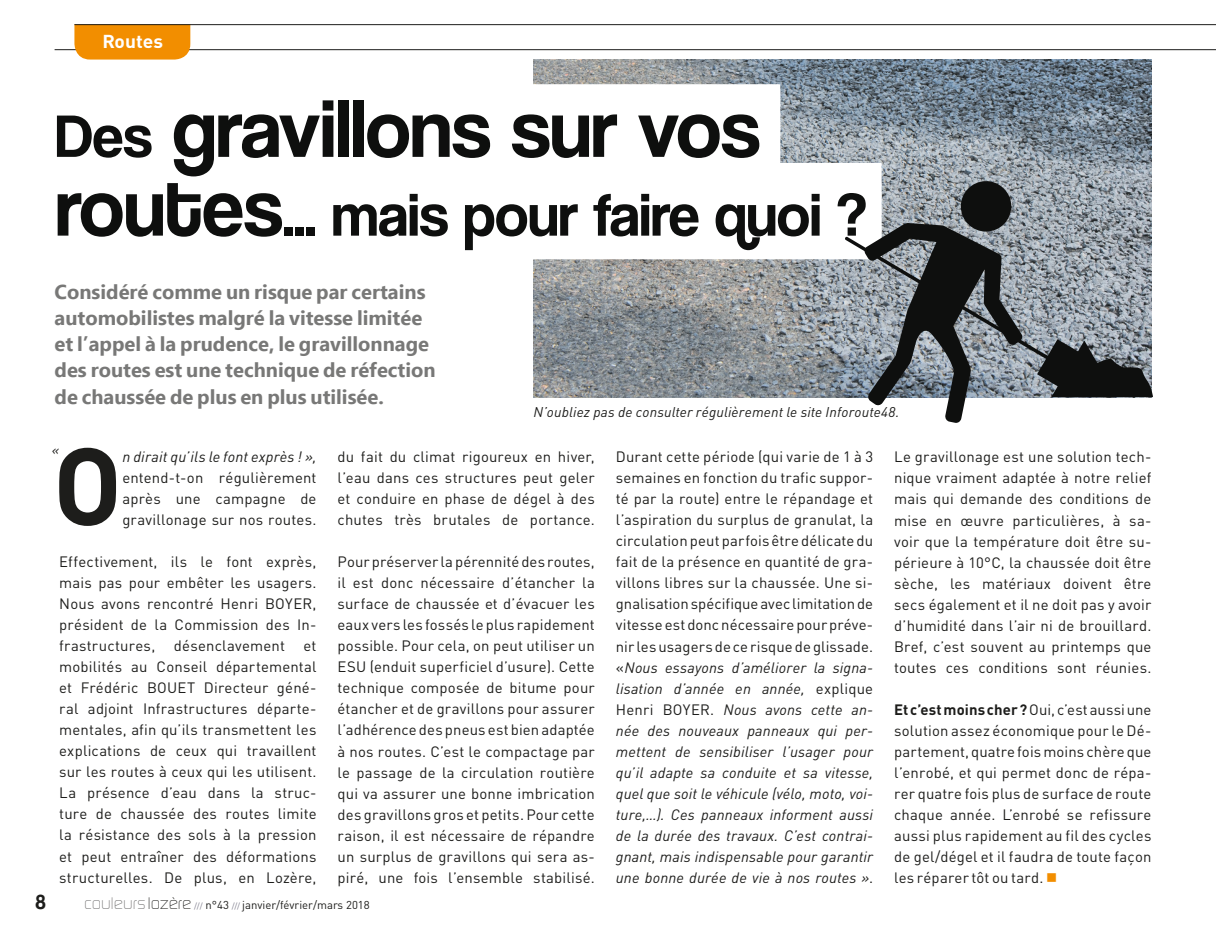
<style>
.page{position:relative;width:1216px;height:943px;background:#fff}
.page>*{position:absolute;margin:0;border:0;box-sizing:border-box;transform-origin:0 0}
.t1{font:700 107.98px "DINOT";color:#1d1d1b}
.t2{font:84px "Coolvetica Rg";color:#0e0f0e}
.t3{font:62.12px "Coolvetica Rg";color:#0e0f0e}
.t4{font:21px "Coolvetica Rg";color:#1d1d1b}
.t5{font:700 20.12px/26.2px "Ebrima";color:#787877}
.t6{font:700 18.55px "DINOT";color:#fff;scale:1.04 1}
.t7{font:14.88px/21px "DINOT";letter-spacing:.015em;color:#1d1d1b;text-align:justify}
.t8{font:italic 14.88px "DINOT";letter-spacing:.01em;color:#1d1d1b}
.t9{font:italic 14px "DINOT";letter-spacing:.015em;color:#1d1d1b}
.t10{font:11.38px "DINOT";color:#1d1d1b}
.s1{font-size:62.12px}
.s2{font-size:84px}
.s3{font-family:"Digital Sans EF";font-weight:300;font-size:17.5px;color:#706f6f}
.s4{font-family:"Digital Sans EF";font-weight:300;font-size:17.5px}
.s5{font-size:8.4px;color:#82808f}
.s6{font-style:italic}
.s7{font-weight:700}
.s8{color:#f28e00}
</style>
<div class="page">
<img style="left:533px;top:60px;width:618px;height:337px">
<div style="left:55px;top:84px;width:725px;height:96px;background:#fff"></div>
<div style="left:55px;top:163px;width:826px;height:96px;background:#fff"></div>
<div style="left:960px;top:181px;width:51px;height:51px;background:#0e0f0e;border-radius:50%"></div>
<svg style="left:844px;top:223px;width:308px;height:200px"></svg>
<hr style="left:55px;top:49px;width:1160px;height:1px;background:#1d1d1b">
<svg style="left:74px;top:25px;width:116px;height:35px"></svg>
<hr style="left:74px;top:24px;width:1141px;height:1px;background:#1d1d1b">
<p class="t6" style="left:103px;top:29px;width:60px">Routes</p>
<h2 class="t2" style="left:55px;top:79px;width:705px"><span class="s1">Des</span> gravillons sur vos</h2>
<h3 class="t3" style="left:55px;top:178px;width:812px"><span class="s2">routes</span>... mais pour faire quoi ?</h3>
<h3 class="t5" style="left:55px;top:279px;width:382px">Considéré comme un risque par certains automobilistes malgré la vitesse limitée et l’appel à la prudence, le gravillonnage des routes est une technique de réfection de chaussée de plus en plus utilisée.</h3>
<p class="t9" style="left:533px;top:403px;width:367px">N’oubliez pas de consulter régulièrement le site Inforoute48.</p>
<h1 class="t1" style="left:53px;top:415px;width:71px">O</h1>
<p class="t8" style="left:122px;top:447px;width:196px">n dirait qu’ils le font exprès ! »,</p>
<p class="t9" style="left:52px;top:441px;width:9px">«</p>
<p class="t7" style="left:122px;top:467px;width:196px">entend-t-on régulièrement après une campagne de gravillonage sur nos routes.</p>
<p class="t7" style="left:59px;top:551px;width:259px">Effectivement, ils le font exprès, mais pas pour embêter les usagers.<br>Nous avons rencontré Henri BOYER, président de la Commission des In&shy;frastructures,</p>
<p class="t7" style="left:174px;top:635px;width:112px">désenclavement</p>
<p class="t7" style="left:59px;top:635px;width:259px;text-indent:244px">et mobilités au Conseil départemental et Frédéric BOUET Directeur géné&shy;ral adjoint Infrastructures départe&shy;mentales, afin qu’ils transmettent les explications de ceux qui travaillent sur les routes à ceux qui les utilisent.<br>La présence d’eau dans la struc&shy;ture de chaussée des routes limite la résistance des sols à la pression et peut entraîner des déformations structurelles. De plus, en Lozère,</p>
<p class="t7" style="left:337px;top:446px;width:259px">du fait du climat rigoureux en hiver, l’eau dans ces structures peut geler et conduire en phase de dégel à des chutes très brutales de portance.</p>
<p class="t7" style="left:337px;top:551px;width:259px">Pour préserver la pérennité des routes, il est donc nécessaire d’étancher la surface de chaussée et d’évacuer les eaux vers les fossés le plus rapidement possible. Pour cela, on peut utiliser un ESU (enduit superficiel d’usure). Cette technique composée de bitume pour étancher et de gravillons pour assurer l’adhérence des pneus est bien adaptée à nos routes. C’est le compactage par le passage de la circulation routière qui va assurer une bonne imbrication des gravillons gros et petits. Pour cette raison, il est nécessaire de répandre un surplus de gravillons qui sera as&shy;piré, une fois l’ensemble stabilisé.</p>
<h3 class="t4" style="left:35px;top:889px;width:12px">8</h3>
<p class="t10" style="left:84px;top:897px;width:287px"><span class="s3">couleurs</span> <span class="s4">lozère</span> <span class="s5">///</span> n°43 <span class="s5">///</span> janvier/février/mars 2018</p>
<p class="t7" style="left:616px;top:446px;width:259px">Durant cette période (qui varie de 1 à 3 semaines en fonction du trafic suppor&shy;té par la route) entre le répandage et l’aspiration du surplus de granulat, la circulation peut parfois être délicate du fait de la présence en quantité de gra&shy;villons libres sur la chaussée. Une si&shy;gnalisation spécifique avec limitation de vitesse est donc nécessaire pour préve&shy;nir les usagers de ce risque de glissade. «<span class="s6">Nous essayons d’améliorer la signa&shy;lisation d’année en année,</span> explique Henri BOYER. <span class="s6">Nous avons cette an&shy;née des nouveaux panneaux qui per&shy;mettent de sensibiliser l’usager pour qu’il adapte sa conduite et sa vitesse, quel que soit le véhicule (vélo, moto, voi&shy;ture,…). Ces panneaux informent aussi de la durée des travaux. C’est contrai&shy;gnant, mais indispensable pour garantir une bonne durée de vie à nos routes »</span>.</p>
<p class="t7" style="left:894px;top:446px;width:259px">Le gravillonage est une solution tech&shy;nique vraiment adaptée à notre relief mais qui demande des conditions de mise en œuvre particulières, à sa&shy;voir que la température doit être su&shy;périeure à 10°C, la chaussée doit être sèche, les matériaux doivent être secs également et il ne doit pas y avoir d’humidité dans l’air ni de brouillard.<br>Bref, c’est souvent au printemps que toutes ces conditions sont réunies.</p>
<p class="t7" style="left:894px;top:698px;width:259px"><span class="s7">Et c’est moins cher ?</span> Oui, c’est aussi une solution assez économique pour le Dé&shy;partement, quatre fois moins chère que l’enrobé, et qui permet donc de répa&shy;rer quatre fois plus de surface de route chaque année. L’enrobé se refissure aussi plus rapidement au fil des cycles de gel/dégel et il faudra de toute façon les réparer tôt ou tard. <span class="s8">■</span></p>
</div>
